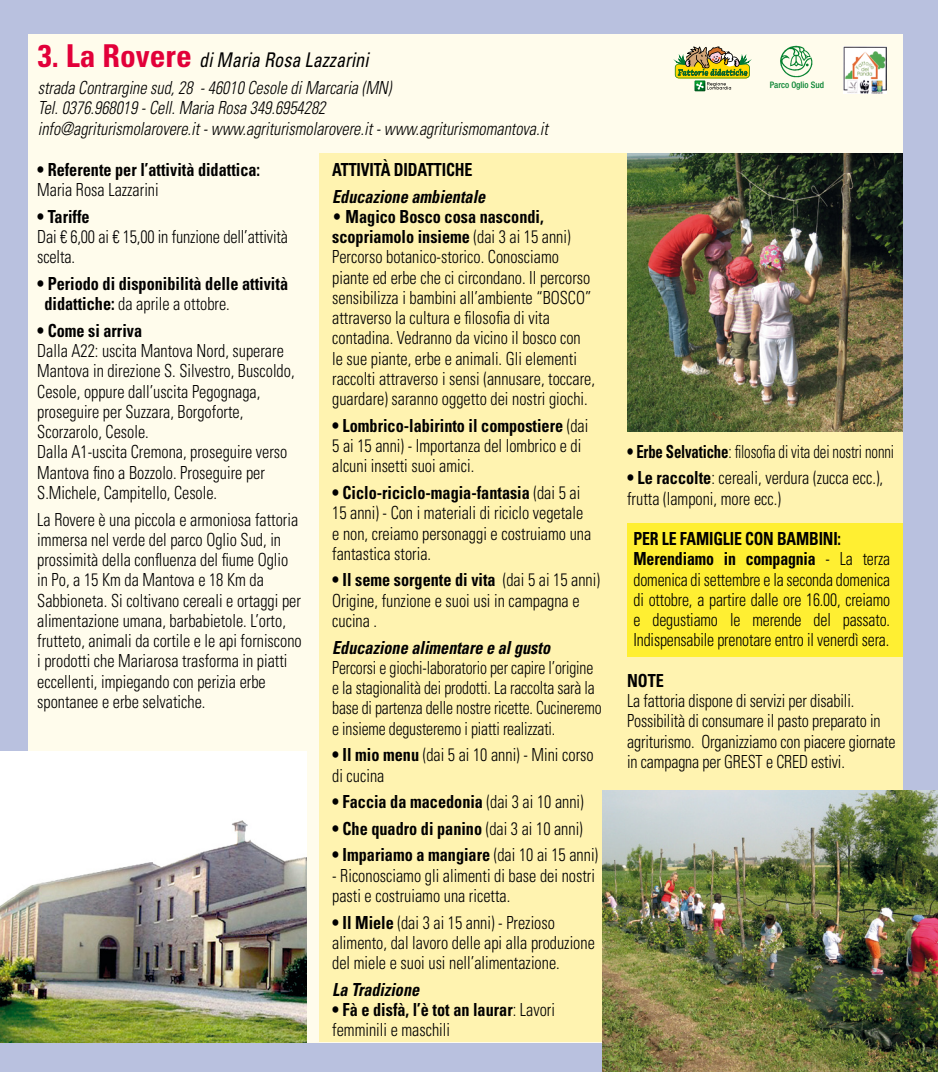
<style>
.page{position:relative;width:938px;height:1072px;background:#fff}
.page>*{position:absolute;margin:0;border:0;box-sizing:border-box;transform-origin:0 0}
.t1{font:italic condensed 20.25px "Univers LT Std";color:#000;scale:.9 1}
.t2{font:300 condensed 18px/20.2px "Univers LT Std";color:#000;scale:.9 1}
.t3{font:700 condensed 18px/20.2px "Univers LT Std";color:#000;scale:.9 1}
.t4{font:300 condensed 18px/20.2px "Univers LT Std";color:#000;scale:.88 1}
.t5{font:italic 300 condensed 18px/20.2px "Univers LT Std";color:#000;scale:.9 1}
.t6{font:300 condensed 18px/20.2px "Univers LT Std";color:#000;scale:.87 1}
.t7{font:300 condensed 18px/20.2px "Univers LT Std";color:#000;scale:.89 1}
.t8{font:italic 700 condensed 18px "Univers LT Std";color:#000;scale:.9 1}
.t9{font:300 condensed 18px "Univers LT Std";color:#000;scale:.82 1}
.t10{font:700 condensed 18px "Univers LT Std";color:#000;scale:.89 1}
.t11{font:500 condensed 9px "Helvetica Neue LT Std";color:#04812e}
.s1{font-weight:700;font-style:normal;font-size:31.5px;color:#e20039}
.s2{font-weight:300}
.s3{font-weight:700}
</style>
<div class="page">
<div style="left:0;top:0;width:938px;height:1071px;background:#b9c1df"></div>
<div style="left:28px;top:34px;width:874px;height:1008px;background:#fffcec"></div>
<div style="left:319px;top:154px;width:583px;height:888px;background:#fff3b0"></div>
<img style="left:0;top:751px;width:307px;height:291px">
<img style="left:602px;top:790px;width:336px;height:281px">
<img style="left:627px;top:153px;width:275px;height:279px">
<img style="left:675px;top:46px;width:74px;height:45px">
<img style="left:780px;top:45px;width:33px;height:33px">
<img style="left:843px;top:46px;width:44px;height:48px">
<div style="left:627px;top:523px;width:276px;height:133px;background:#ffef32"></div>
<p class="t1" style="left:38px;top:47px;width:369px"><span class="s1">3. La Rovere</span> di Maria Rosa Lazzarini</p>
<p class="t5" style="left:38px;top:78px;width:568px">strada Contrargine sud, 28 - 46010 Cesole di Marcaria (MN)<br>Tel. 0376.968019 - Cell. Maria Rosa 349.6954282<br>info@agriturismolarovere.it - www.agriturismolarovere.it - www.agriturismomantova.it</p>
<p class="t11" style="left:769px;top:79px;width:56px">Parco Oglio Sud</p>
<p class="t3" style="left:37px;top:159px;width:249px">• Referente per l’attività didattica:</p>
<p class="t2" style="left:37px;top:180px;width:136px">Maria Rosa Lazzarini</p>
<p class="t3" style="left:37px;top:206px;width:60px">• Tariffe</p>
<p class="t2" style="left:37px;top:227px;width:280px">Dai € 6,00 ai € 15,00 in funzione dell’attività scelta.</p>
<p class="t3" style="left:44px;top:273px;width:272px;text-indent:-7px">• Periodo di disponibilità delle attività didattiche: <span class="s2">da aprile a ottobre.</span></p>
<p class="t3" style="left:37px;top:320px;width:118px">• Come si arriva</p>
<p class="t2" style="left:37px;top:341px;width:287px">Dalla A22: uscita Mantova Nord, superare Mantova in direzione S. Silvestro, Buscoldo, Cesole, oppure dall’uscita Pegognaga, proseguire per Suzzara, Borgoforte, Scorzarolo, Cesole.<br>Dalla A1-uscita Cremona, proseguire verso Mantova fino a Bozzolo. Proseguire per S.Michele, Campitello, Cesole.</p>
<p class="t2" style="left:37px;top:509px;width:295px">La Rovere è una piccola e armoniosa fattoria immersa nel verde del parco Oglio Sud, in prossimità della confluenza del fiume Oglio in Po, a 15 Km da Mantova e 18 Km da Sabbioneta. Si coltivano cereali e ortaggi per alimentazione umana, barbabietole. L’orto, frutteto, animali da cortile e le api forniscono i prodotti che Mariarosa trasforma in piatti eccellenti, impiegando con perizia erbe spontanee e erbe selvatiche.</p>
<p class="t10" style="left:332px;top:158px;width:159px">ATTIVITÀ DIDATTICHE</p>
<p class="t8" style="left:332px;top:185px;width:172px">Educazione ambientale</p>
<p class="t2" style="left:332px;top:206px;width:293px">• <span class="s3">Magico Bosco cosa nascondi, scopriamolo insieme</span> (dai 3 ai 15 anni)<br>Percorso botanico-storico. Conosciamo piante ed erbe che ci circondano. Il percorso sensibilizza i bambini all’ambiente “BOSCO” attraverso la cultura e filosofia di vita contadina. Vedranno da vicino il bosco con le sue piante, erbe e animali. Gli elementi raccolti attraverso i sensi (annusare, toccare, guardare) saranno oggetto dei nostri giochi.</p>
<p class="t2" style="left:332px;top:415px;width:286px"><span class="s3">• Lombrico-labirinto il compostiere</span> (dai<br>5 ai 15 anni) - Importanza del lombrico e di alcuni insetti suoi amici.</p>
<p class="t2" style="left:332px;top:482px;width:289px"><span class="s3">• Ciclo-riciclo-magia-fantasia</span> (dai 5 ai 15 anni) - Con i materiali di riciclo vegetale e non, creiamo personaggi e costruiamo una fantastica storia.</p>
<p class="t2" style="left:332px;top:570px;width:299px"><span class="s3">• Il seme sorgente di vita</span> (dai 5 ai 15 anni)<br>Origine, funzione e suoi usi in campagna e cucina .</p>
<p class="t8" style="left:332px;top:636px;width:243px">Educazione alimentare e al gusto</p>
<p class="t6" style="left:332px;top:657px;width:311px">Percorsi e giochi-laboratorio per capire l’origine e la stagionalità dei prodotti. La raccolta sarà la base di partenza delle nostre ricette. Cucineremo e insieme degusteremo i piatti realizzati.</p>
<p class="t2" style="left:332px;top:744px;width:292px"><span class="s3">• Il mio menu</span> (dai 5 ai 10 anni) - Mini corso di cucina</p>
<p class="t3" style="left:332px;top:791px;width:281px">• Faccia da macedonia <span class="s2">(dai 3 ai 10 anni)</span></p>
<p class="t3" style="left:332px;top:818px;width:280px">• Che quadro di panino <span class="s2">(dai 3 ai 10 anni)</span></p>
<p class="t3" style="left:332px;top:844px;width:297px">• Impariamo a mangiare <span class="s2">(dai 10 ai 15 anni)</span></p>
<p class="t2" style="left:332px;top:865px;width:293px">- Riconosciamo gli alimenti di base dei nostri pasti e costruiamo una ricetta.</p>
<p class="t2" style="left:332px;top:912px;width:293px"><span class="s3">• Il Miele</span> (dai 3 ai 15 anni) - Prezioso alimento, dal lavoro delle api alla produzione del miele e suoi usi nell’alimentazione.</p>
<p class="t8" style="left:332px;top:978px;width:98px">La Tradizione</p>
<p class="t2" style="left:332px;top:999px;width:249px"><span class="s3">• Fà e disfà, l’è tot an laurar</span>: Lavori femminili e maschili</p>
<p class="t9" style="left:627px;top:440px;width:327px"><span class="s3">• Erbe Selvatiche</span>: filosofia di vita dei nostri nonni</p>
<p class="t2" style="left:627px;top:468px;width:286px"><span class="s3">• Le raccolte</span>: cereali, verdura (zucca ecc.), frutta (lamponi, more ecc.)</p>
<p class="t4" style="left:633px;top:528px;width:293px"><span class="s3">PER LE FAMIGLIE CON BAMBINI:<br>Merendiamo in compagnia</span> - La terza domenica di settembre e la seconda domenica di ottobre, a partire dalle ore 16.00, creiamo e degustiamo le merende del passato.<br>Indispensabile prenotare entro il venerdì sera.</p>
<p class="t3" style="left:627px;top:670px;width:43px">NOTE</p>
<p class="t7" style="left:627px;top:690px;width:303px">La fattoria dispone di servizi per disabili.<br>Possibilità di consumare il pasto preparato in agriturismo. Organizziamo con piacere giornate in campagna per GREST e CRED estivi.</p>
</div>
